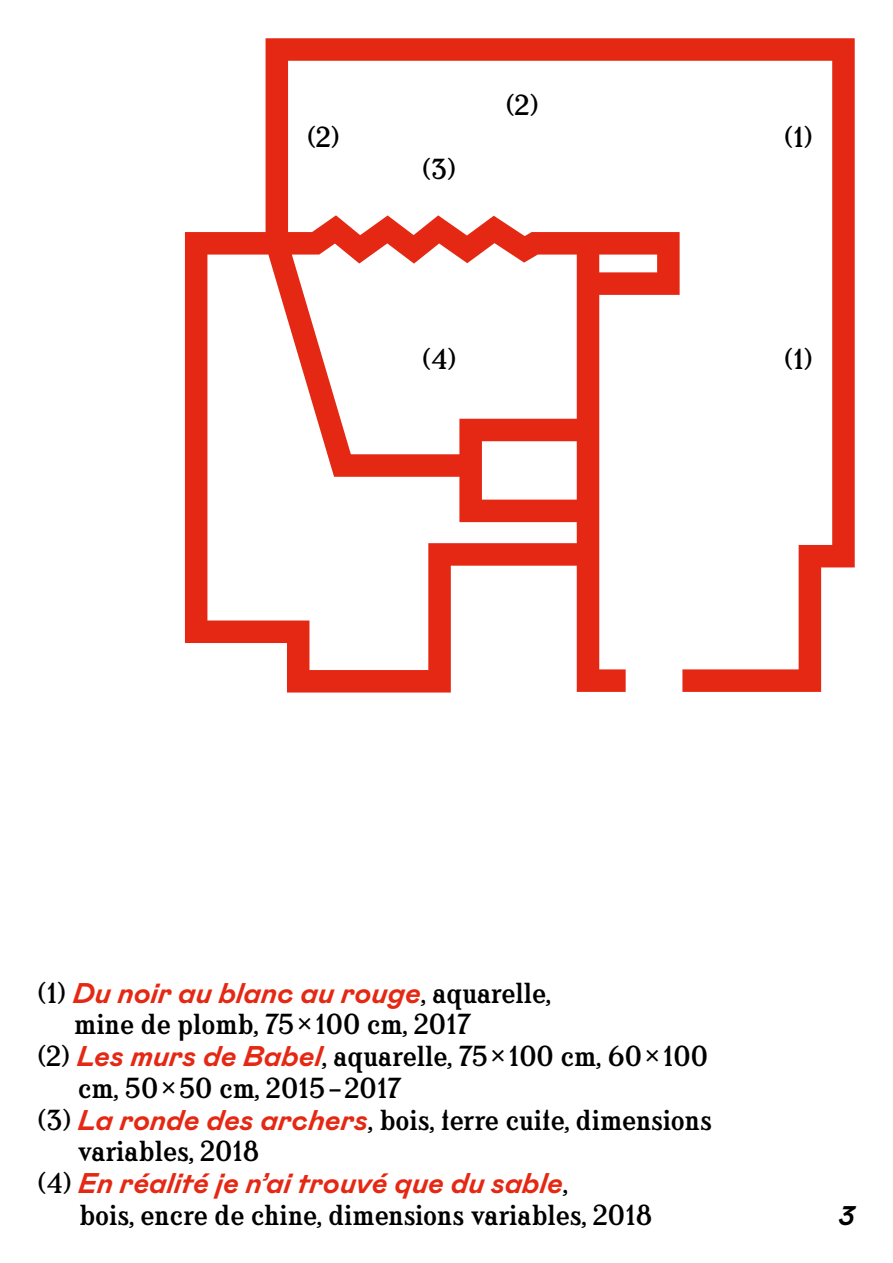
<style>
.page{position:relative;width:893px;height:1263px;background:#fff}
.page>*{position:absolute;margin:0;border:0;box-sizing:border-box;transform-origin:0 0}
.t1{font:italic 700 28.5px "Mabry";color:#e52813}
.t2{font:27px "Landnama";color:#000}
.t3{font:italic 700 27px "Mabry";color:#000}
.s1{font-family:"Landnama";font-weight:400;font-style:normal;font-size:27px;color:#000}
.s2{font-family:"Mabry";font-weight:700;font-style:italic;font-size:28.5px;color:#e52813}
</style>
<div class="page">
<svg style="left:185px;top:38px;width:670px;height:654px"></svg>
<p class="t2" style="left:506px;top:85px;width:34px">(2)</p>
<p class="t2" style="left:307px;top:117px;width:34px">(2)</p>
<p class="t2" style="left:784px;top:117px;width:30px">(1)</p>
<p class="t2" style="left:422px;top:148px;width:35px">(3)</p>
<p class="t2" style="left:422px;top:338px;width:36px">(4)</p>
<p class="t2" style="left:784px;top:338px;width:30px">(1)</p>
<p class="t1" style="left:37px;top:972px;width:515px"><span class="s1">(1)</span> Du noir au blanc au rouge<span class="s1">, aquarelle,</span></p>
<p class="t2" style="left:74px;top:1004px;width:397px">mine de plomb, 75×100 cm, 2017</p>
<p class="t2" style="left:37px;top:1036px;width:672px">(2) <span class="s2">Les murs de Babel</span>, aquarelle, 75×100 cm, 60×100</p>
<p class="t2" style="left:78px;top:1067px;width:324px">cm, 50×50 cm, 2015–2017</p>
<p class="t2" style="left:38px;top:1099px;width:676px">(3) <span class="s2">La ronde des archers</span>, bois, terre cuite, dimensions</p>
<p class="t2" style="left:78px;top:1131px;width:182px">variables, 2018</p>
<p class="t1" style="left:38px;top:1163px;width:531px"><span class="s1">(4)</span> En réalité je n’ai trouvé que du sable<span class="s1">,</span></p>
<p class="t2" style="left:79px;top:1194px;width:574px">bois, encre de chine, dimensions variables, 2018</p>
<p class="t3" style="left:839px;top:1196px;width:17px">3</p>
</div>
